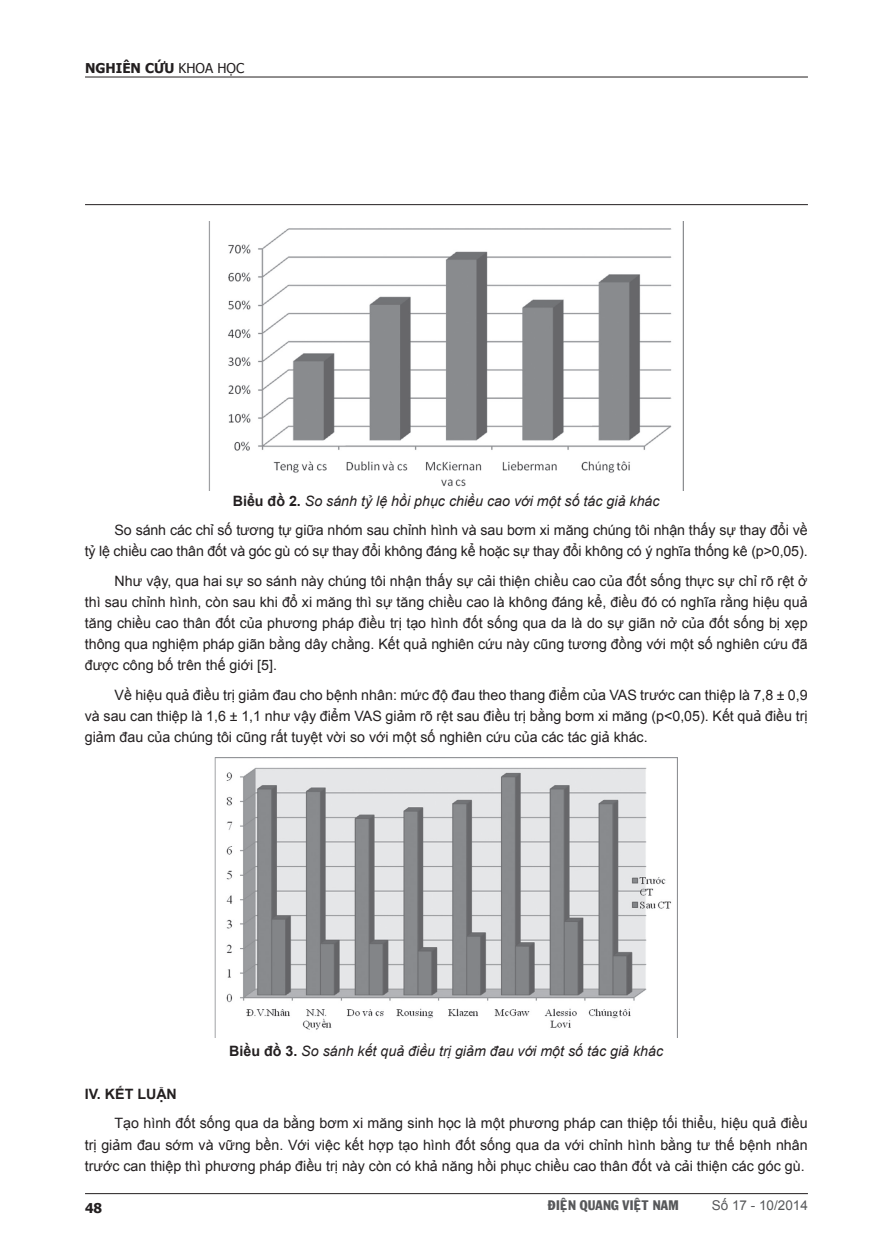
<style>
.page{position:relative;width:893px;height:1255px;background:#fff}
.page>*{position:absolute;margin:0;border:0;box-sizing:border-box;transform-origin:0 0}
.t1{font:14.25px/21.1px "Arial";color:#231f20;text-align:justify}
.t2{font:italic 14.25px "Arial";color:#231f20}
.t3{font:700 14.25px "Arial";color:#231f20}
.t4{font:700 13.5px "Tahoma";color:#231f20}
.t5{font:13.5px "VNI Franko";color:#57585a}
.t6{font:13.5px "Arial";color:#57585a}
.s1{font-weight:400}
.s2{font-weight:700}
.s3{font-style:italic}
.s4{font-weight:700;font-style:normal}
</style>
<div class="page">
<hr style="left:85px;top:1193px;width:723px;height:1px;background:#231f20">
<hr style="left:85px;top:77px;width:723px;height:1px;background:#231f20">
<hr style="left:85px;top:204px;width:723px;height:1px;background:#231f20">
<img style="left:209px;top:222px;width:475px;height:269px">
<img style="left:215px;top:757px;width:463px;height:280px">
<p class="t4" style="left:85px;top:59px;width:161px">NGHIÊN CỨU <span class="s1">KHOA HỌC</span></p>
<p class="t1" style="left:115px;top:486px;width:695px;line-height:29.5px;text-indent:118px"><span class="s2">Biểu đồ 2.</span> <span class="s3">So sánh tỷ lệ hồi phục chiều cao với một số tác giả khác<br></span>So sánh các chỉ số tương tự giữa nhóm sau chỉnh hình và sau bơm xi măng chúng tôi nhận thấy sự thay đổi về</p>
<p class="t1" style="left:85px;top:536px;width:724px;line-height:29.5px;text-align:right">tỷ lệ chiều cao thân đốt và góc gù có sự thay đổi không đáng kể hoặc sự thay đổi không có ý nghĩa thống kê (p&gt;0,05).<br>Như vậy, qua hai sự so sánh này chúng tôi nhận thấy sự cải thiện chiều cao của đốt sống thực sự chỉ rõ rệt ở</p>
<p class="t1" style="left:85px;top:591px;width:724px">thì sau chỉnh hình, còn sau khi đổ xi măng thì sự tăng chiều cao là không đáng kể, điều đó có nghĩa rằng hiệu quả tăng chiều cao thân đốt của phương pháp điều trị tạo hình đốt sống qua da là do sự giãn nở của đốt sống bị xẹp thông qua nghiệm pháp giãn bằng dây chằng. Kết quả nghiên cứu này cũng tương đồng với một số nghiên cứu đã được công bố trên thế giới [5].</p>
<p class="t1" style="left:85px;top:684px;width:724px;text-indent:30px">Về hiệu quả điều trị giảm đau cho bệnh nhân: mức độ đau theo thang điểm của VAS trước can thiệp là 7,8 ± 0,9 và sau can thiệp là 1,6 ± 1,1 như vậy điểm VAS giảm rõ rệt sau điều trị bằng bơm xi măng (p&lt;0,05). Kết quả điều trị giảm đau của chúng tôi cũng rất tuyệt vời so với một số nghiên cứu của các tác giả khác.</p>
<p class="t2" style="left:229px;top:1042px;width:435px"><span class="s4">Biều đồ 3.</span> So sánh kết quả điều trị giảm đau với một số tác giả khác</p>
<p class="t3" style="left:85px;top:1084px;width:94px">IV. KẾT LUẬN</p>
<p class="t1" style="left:85px;top:1112px;width:724px;text-indent:30px">Tạo hình đốt sống qua da bằng bơm xi măng sinh học là một phương pháp can thiệp tối thiểu, hiệu quả điều trị giảm đau sớm và vững bền. Với việc kết hợp tạo hình đốt sống qua da với chỉnh hình bằng tư thế bệnh nhân trước can thiệp thì phương pháp điều trị này còn có khả năng hồi phục chiều cao thân đốt và cải thiện các góc gù.</p>
<p class="t4" style="left:85px;top:1198px;width:19px">48</p>
<p class="t5" style="left:548px;top:1194px;width:132px">ÑIEÄN QUANG VIEÄT NAM</p>
<p class="t6" style="left:712px;top:1196px;width:98px">Số 17 - 10/2014</p>
</div>
